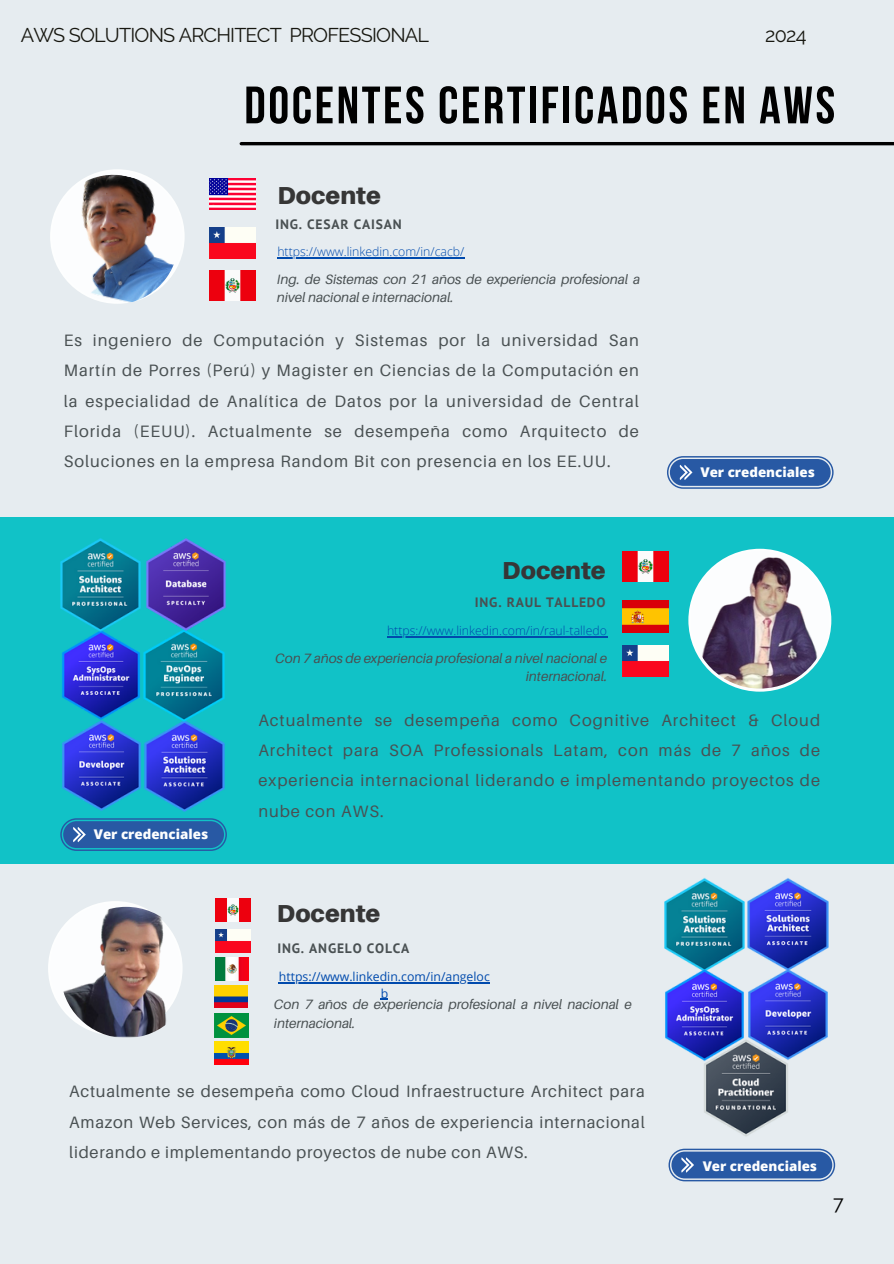
<style>
.page{position:relative;width:894px;height:1264px;background:#fff}
.page>*{position:absolute;margin:0;border:0;box-sizing:border-box;transform-origin:0 0}
.t1{font:700 52.5px "Bebas Neue";letter-spacing:.05em;color:#000}
.t2{font:900 24.6px "Aileron";color:#363636}
.t3{font:19.8px "Raleway";letter-spacing:-.04em;color:#171710}
.t4{font:19.8px "Raleway";color:#000}
.t5{font:16.5px/30.3px "Aileron";letter-spacing:.06em;color:#495052;text-align:justify}
.t6{font:italic 13.5px/18.5px "Aileron";color:#495052}
.t7{font:700 13.5px "PT Sans";letter-spacing:.06em;color:#495052}
.t8{font:800 13.35px "Open Sans";color:#fdfefe}
.t9{font:300 12.3px "Open Sans";color:#004aad}
.t10{font:12.3px/16.4px "Open Sans";color:#004aad;text-align:center}
</style>
<div class="page">
<div style="left:0;top:0;width:893px;height:1263px;background:#e6ecf0"></div>
<div style="left:0;top:517px;width:893px;height:346px;background:#11c2c7"></div>
<hr style="left:241px;top:142px;width:652px;height:3px;background:#000">
<img style="left:210px;top:270px;width:46px;height:31px">
<img style="left:209px;top:228px;width:47px;height:30px">
<img style="left:209px;top:179px;width:47px;height:30px">
<svg style="left:667px;top:456px;width:166px;height:33px;background:#4570af"></svg>
<hr style="left:277px;top:257px;width:187px;height:1px;background:#004aad">
<img style="left:50px;top:169px;width:135px;height:135px">
<img style="left:62px;top:632px;width:75px;height:87px">
<img style="left:62px;top:719px;width:76px;height:92px">
<img style="left:622px;top:551px;width:46px;height:30px">
<img style="left:622px;top:600px;width:46px;height:32px">
<img style="left:622px;top:645px;width:46px;height:31px">
<svg style="left:60px;top:818px;width:167px;height:33px;background:#276aaa"></svg>
<img style="left:138px;top:722px;width:87px;height:90px">
<img style="left:60px;top:538px;width:79px;height:94px">
<img style="left:137px;top:628px;width:88px;height:94px">
<img style="left:139px;top:538px;width:87px;height:93px">
<hr style="left:387px;top:636px;width:220px;height:1px;background:#004aad">
<svg style="left:688px;top:548px;width:143px;height:143px"></svg>
<img style="left:691px;top:551px;width:137px;height:137px;border-radius:50%">
<svg style="left:668px;top:1148px;width:166px;height:33px;background:#4771b0"></svg>
<img style="left:216px;top:898px;width:35px;height:23px">
<img style="left:215px;top:929px;width:35px;height:23px">
<img style="left:215px;top:957px;width:34px;height:23px">
<img style="left:214px;top:985px;width:34px;height:22px">
<img style="left:215px;top:1041px;width:33px;height:23px">
<img style="left:215px;top:1013px;width:33px;height:24px">
<hr style="left:279px;top:982px;width:211px;height:1px;background:#004aad">
<svg style="left:48px;top:901px;width:116px;height:134px"></svg>
<img style="left:60px;top:906px;width:132px;height:132px;border-radius:50%">
<img style="left:664px;top:878px;width:76px;height:90px">
<img style="left:665px;top:968px;width:76px;height:88px">
<img style="left:696px;top:1038px;width:92px;height:98px">
<img style="left:740px;top:878px;width:89px;height:93px">
<img style="left:741px;top:968px;width:88px;height:92px">
<h3 class="t3" style="left:21px;top:23px;width:409px">AWS SOLUTIONS ARCHITECT PROFESSIONAL</h3>
<h3 class="t3" style="left:765px;top:23px;width:43px">2024</h3>
<h1 class="t1" style="left:244px;top:84px;width:592px">DOCENTES CERTIFICADOS EN AWS</h1>
<p class="t2" style="left:277px;top:180px;width:105px">Docente</p>
<h2 class="t7" style="left:275px;top:215px;width:128px">ING. CESAR CAISAN</h2>
<p class="t9" style="left:277px;top:243px;width:188px">https://www.linkedin.com/in/cacb/</p>
<h5 class="t6" style="left:277px;top:269px;width:364px">Ing. de Sistemas con 21 años de experiencia profesional a nivel nacional e internacional.</h5>
<h4 class="t5" style="left:64px;top:324px;width:576px">Es ingeniero de Computación y Sistemas por la universidad San Martín de Porres (Perú) y Magister en Ciencias de la Computación en la especialidad de Analítica de Datos por la universidad de Central Florida (EEUU). Actualmente se desempeña como Arquitecto de Soluciones en la empresa Random Bit con presencia en los EE.UU.</h4>
<p class="t2" style="left:502px;top:555px;width:105px">Docente</p>
<h5 class="t7" style="left:475px;top:593px;width:132px">ING. RAUL TALLEDO</h5>
<p class="t9" style="left:387px;top:622px;width:221px">https://www.linkedin.com/in/raul-talledo</p>
<p class="t6" style="left:275px;top:648px;width:333px;line-height:18px;text-align:right">Con 7 años de experiencia profesional a nivel nacional e internacional.</p>
<p class="t8" style="left:700px;top:462px;width:116px">Ver credenciales</p>
<p class="t8" style="left:94px;top:824px;width:116px">Ver credenciales</p>
<p class="t5" style="left:258px;top:704px;width:563px">Actualmente se desempeña como Cognitive Architect &amp; Cloud Architect para SOA Professionals Latam, con más de 7 años de experiencia internacional liderando e implementando proyectos de nube con AWS.</p>
<h5 class="t2" style="left:277px;top:897px;width:105px">Docente</h5>
<p class="t7" style="left:277px;top:939px;width:133px">ING. ANGELO COLCA</p>
<h2 class="t10" style="left:279px;top:968px;width:212px">https://www.linkedin.com/in/angeloc b</h2>
<p class="t6" style="left:274px;top:995px;width:359px">Con 7 años de experiencia profesional a nivel nacional e internacional.</p>
<p class="t5" style="left:69px;top:1076px;width:577px">Actualmente se desempeña como Cloud Infraestructure Architect para Amazon Web Services, con más de 7 años de experiencia internacional liderando e implementando proyectos de nube con AWS.</p>
<p class="t8" style="left:702px;top:1156px;width:116px">Ver credenciales</p>
<p class="t4" style="left:832px;top:1191px;width:12px">7</p>
</div>
